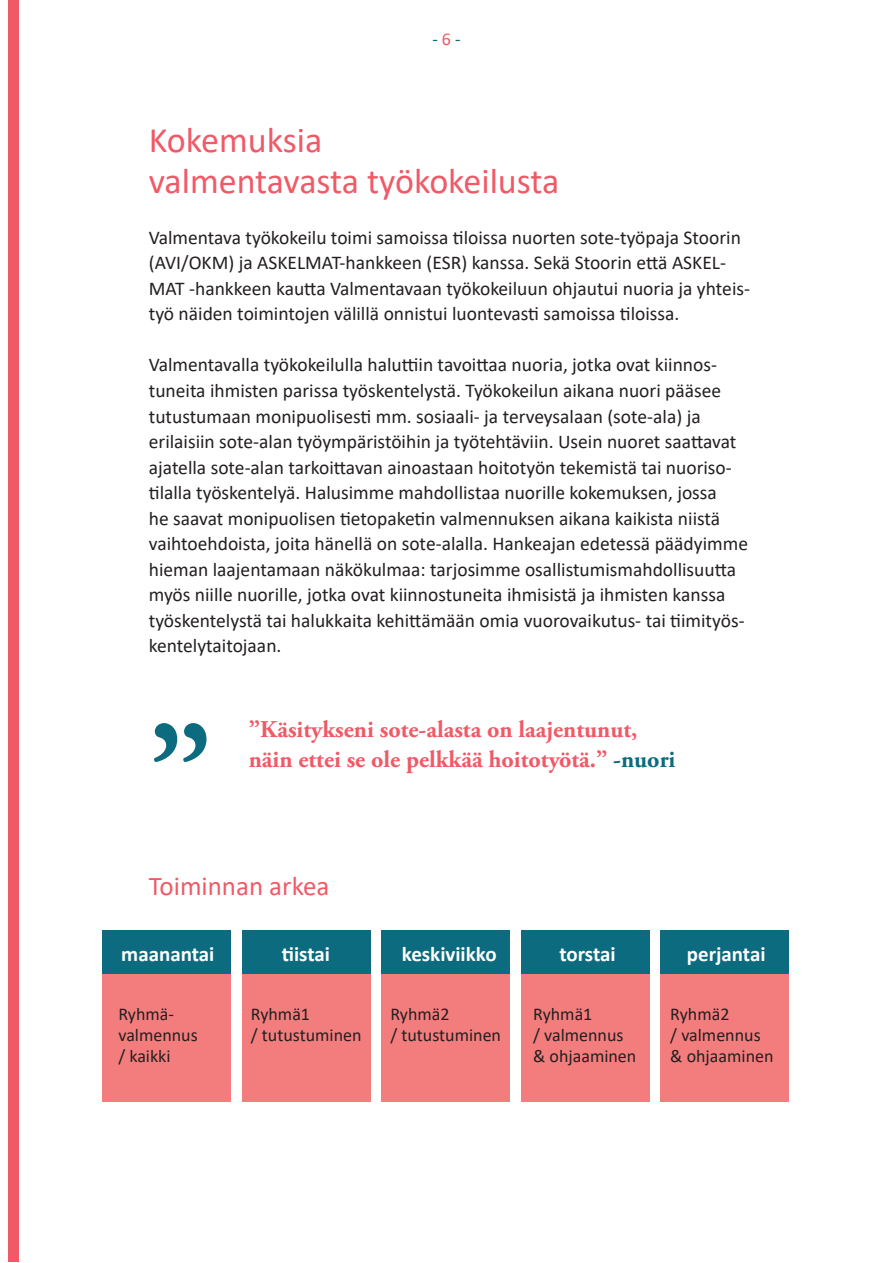
<style>
.page{position:relative;width:893px;height:1263px;background:#fff}
.page>*{position:absolute;margin:0;border:0;box-sizing:border-box;transform-origin:0 0}
.t1{font:700 133.5px "Adobe Garamond Pro";color:#0d6b7f}
.t2{font:36px/40.5px "Calibri";color:#f05a67}
.t3{font:27px "Calibri";color:#f05a67}
.t4{font:700 24px/30px "Adobe Garamond Pro";color:#f05a67}
.t5{font:700 21px "Calibri";color:#fff}
.t6{font:19.5px/25.5px "Calibri";color:#231f20}
.t7{font:18px/21px "Calibri";color:#231f20}
.t8{font:18px "Calibri";color:#0d6b7f}
.s1{color:#f05a67}
.s2{color:#0d6b7f}
</style>
<div class="page">
<div style="left:8px;top:1px;width:11px;height:1261px;background:#f05a67"></div>
<div style="left:102px;top:930px;width:129px;height:171px;background:#f37d7d"></div>
<div style="left:242px;top:930px;width:129px;height:171px;background:#f37d7d"></div>
<div style="left:381px;top:930px;width:129px;height:171px;background:#f37d7d"></div>
<div style="left:521px;top:930px;width:129px;height:171px;background:#f37d7d"></div>
<div style="left:660px;top:930px;width:128px;height:171px;background:#f37d7d"></div>
<div style="left:102px;top:930px;width:129px;height:44px;background:#0d6b7f"></div>
<div style="left:242px;top:930px;width:129px;height:44px;background:#0d6b7f"></div>
<div style="left:381px;top:930px;width:129px;height:44px;background:#0d6b7f"></div>
<div style="left:521px;top:930px;width:129px;height:44px;background:#0d6b7f"></div>
<div style="left:660px;top:930px;width:128px;height:44px;background:#0d6b7f"></div>
<p class="t8" style="left:432px;top:27px;width:30px">- <span class="s1">6</span>-</p>
<h2 class="t2" style="left:149px;top:119px;width:412px">Kokemuksia<br>valmentavasta työkokeilusta</h2>
<p class="t6" style="left:149px;top:224px;width:603px">Valmentava työkokeilu toimi samoissa tiloissa nuorten sote-työpaja Stoorin (AVI/OKM) ja ASKELMAT-hankkeen (ESR) kanssa. Sekä Stoorin että ASKEL-MAT -hankkeen kautta Valmentavaan työkokeiluun ohjautui nuoria ja yhteis&shy;työ näiden toimintojen välillä onnistui luontevasti samoissa tiloissa.</p>
<p class="t6" style="left:149px;top:352px;width:601px">Valmentavalla työkokeilulla haluttiin tavoittaa nuoria, jotka ovat kiinnos&shy;tuneita ihmisten parissa työskentelystä. Työkokeilun aikana nuori pääsee tutustumaan monipuolisesti mm. sosiaali- ja terveysalaan (sote-ala) ja erilaisiin sote-alan työympäristöihin ja työtehtäviin. Usein nuoret saattavat ajatella sote-alan tarkoittavan ainoastaan hoitotyön tekemistä tai nuoriso&shy;tilalla työskentelyä. Halusimme mahdollistaa nuorille kokemuksen, jossa<br>he saavat monipuolisen tietopaketin valmennuksen aikana kaikista niistä vaihtoehdoista, joita hänellä on sote-alalla. Hankeajan edetessä päädyimme hieman laajentamaan näkökulmaa: tarjosimme osallistumismahdollisuutta myös niille nuorille, jotka ovat kiinnostuneita ihmisistä ja ihmisten kanssa työskentelystä tai halukkaita kehittämään omia vuorovaikutus- tai tiimityös&shy;kentelytaitojaan.</p>
<h1 class="t1" style="left:149px;top:696px;width:65px">”</h1>
<p class="t4" style="left:249px;top:715px;width:428px">”Käsitykseni sote-alasta on laajentunut, näin ettei se ole pelkkää hoitotyötä.” <span class="s2">-nuori</span></p>
<h3 class="t3" style="left:149px;top:867px;width:182px">Toiminnan arkea</h3>
<p class="t5" style="left:121px;top:939px;width:95px">maanantai</p>
<p class="t5" style="left:282px;top:939px;width:50px">tiistai</p>
<p class="t5" style="left:402px;top:939px;width:96px">keskiviikko</p>
<p class="t5" style="left:559px;top:939px;width:58px">torstai</p>
<p class="t5" style="left:687px;top:939px;width:80px">perjantai</p>
<p class="t7" style="left:118px;top:1003px;width:81px">Ryhmä&shy;valmennus / kaikki</p>
<p class="t7" style="left:251px;top:1003px;width:112px">Ryhmä1<br>/ tutustuminen</p>
<p class="t7" style="left:533px;top:1003px;width:105px">Ryhmä1<br>/ valmennus &amp; ohjaaminen</p>
<p class="t7" style="left:390px;top:1003px;width:112px">Ryhmä2<br>/ tutustuminen</p>
<p class="t7" style="left:670px;top:1003px;width:105px">Ryhmä2<br>/ valmennus &amp; ohjaaminen</p>
</div>
